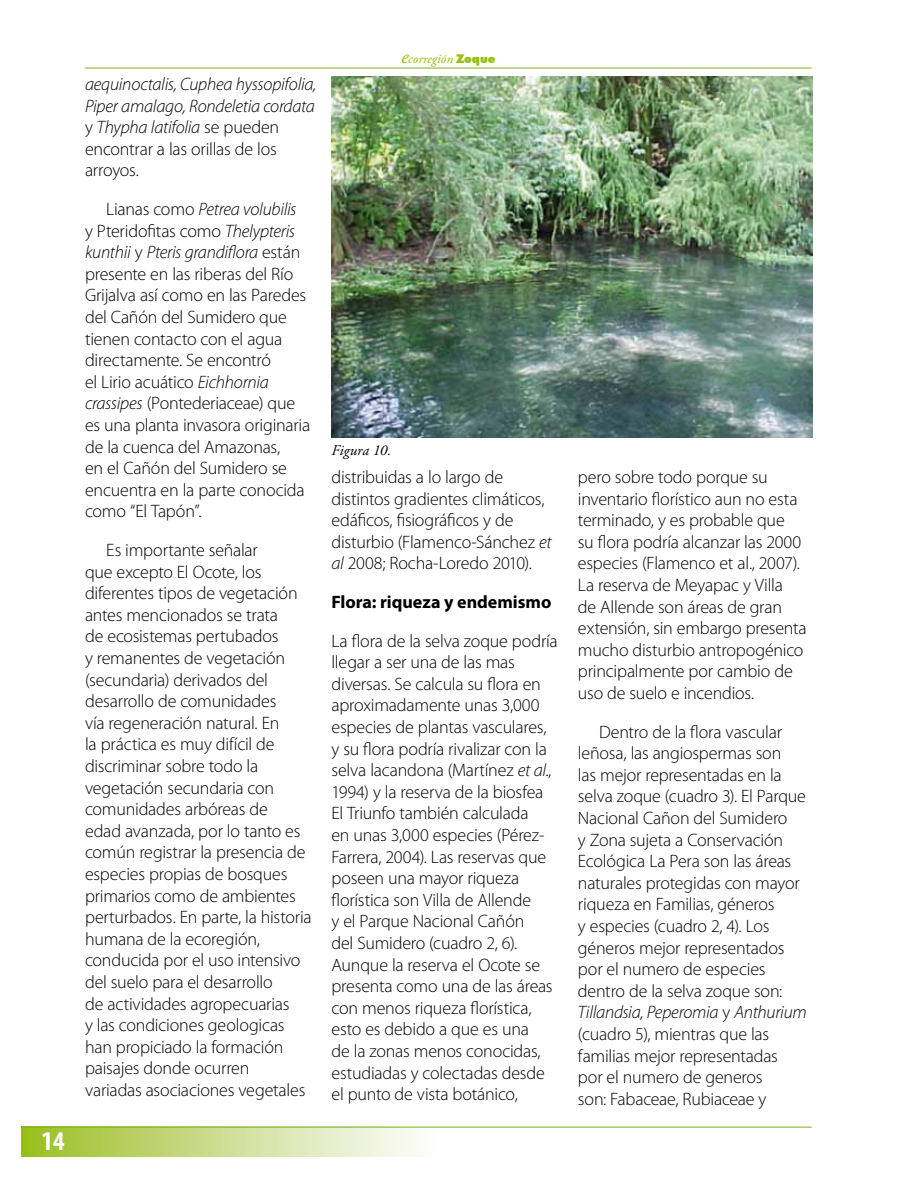
<style>
.page{position:relative;width:918px;height:1188px;background:#fff}
.page>*{position:absolute;margin:0;border:0;box-sizing:border-box;transform-origin:0 0}
.t1{font:700 condensed 27px "Myriad Pro";color:#fff}
.t2{font:300 18px/21.6px "Myriad Pro";letter-spacing:-.015em;color:#000}
.t3{font:italic 300 18px/21.6px "Myriad Pro";letter-spacing:-.015em;color:#000}
.t4{font:700 18px "Myriad Pro";color:#000}
.t5{font:italic 15px "Adobe Garamond Pro";letter-spacing:.005em;color:#000}
.t6{font:italic 13.5px "Adobe Garamond Pro";color:#97bf0d}
.s1{font-style:normal}
.s2{font-style:italic}
.s3{font-size:21px}
.s4{font-family:"Futura BT";font-weight:900;font-style:normal;font-size:12px}
</style>
<div class="page">
<div style="left:21px;top:1127px;width:421px;height:30px;background:linear-gradient(to right,#9bbf24,#fff)"></div>
<hr style="left:85px;top:68px;width:727px;height:1px;background:#7ab51d">
<hr style="left:21px;top:1127px;width:791px;height:1px;background:#7ab51d">
<img style="left:332px;top:77px;width:480px;height:360px">
<h1 class="t1" style="left:42px;top:1126px;width:25px">14</h1>
<p class="t3" style="left:85px;top:74px;width:233px">aequinoctalis, Cuphea hyssopifolia,<br>Piper amalago, Rondeletia cordata <span class="s1">y</span> Thypha latifolia <span class="s1">se pueden encontrar a las orillas de los arroyos.</span></p>
<p class="t2" style="left:85px;top:199px;width:227px;text-indent:21px">Lianas como <span class="s2">Petrea volubilis<br></span>y Pteridofitas como <span class="s2">Thelypteris kunthii</span> y <span class="s2">Pteris grandiflora</span> están presente en las riberas del Río<br>Grijalva así como en las Paredes del Cañón del Sumidero que tienen contacto con el agua directamente. Se encontró<br>el Lirio acuático <span class="s2">Eichhornia crassipes</span> (Pontederiaceae) que es una planta invasora originaria de la cuenca del Amazonas,<br>en el Cañón del Sumidero se encuentra en la parte conocida como “El Tapón”.</p>
<p class="t2" style="left:85px;top:540px;width:228px;text-indent:21px">Es importante señalar<br>que excepto El Ocote, los diferentes tipos de vegetación antes mencionados se trata<br>de ecosistemas pertubados<br>y remanentes de vegetación (secundaria) derivados del desarrollo de comunidades<br>vía regeneración natural. En<br>la práctica es muy difícil de discriminar sobre todo la vegetación secundaria con comunidades arbóreas de<br>edad avanzada, por lo tanto es común registrar la presencia de especies propias de bosques primarios como de ambientes perturbados. En parte, la historia humana de la ecoregión, conducida por el uso intensivo del suelo para el desarrollo<br>de actividades agropecuarias<br>y las condiciones geologicas han propiciado la formación paisajes donde ocurren<br>variadas asociaciones vegetales</p>
<p class="t6" style="left:401px;top:51px;width:96px"><span class="s3">e</span>corregión <span class="s4">Zoque</span></p>
<p class="t5" style="left:332px;top:441px;width:61px">Figura 10.</p>
<p class="t2" style="left:332px;top:466px;width:222px">distribuidas a lo largo de distintos gradientes climáticos, edáficos, fisiográficos y de disturbio (Flamenco-Sánchez <span class="s2">et al</span> 2008; Rocha-Loredo 2010).</p>
<p class="t4" style="left:332px;top:592px;width:221px">Flora: riqueza y endemismo</p>
<p class="t2" style="left:332px;top:630px;width:228px">La flora de la selva zoque podría llegar a ser una de las mas diversas. Se calcula su flora en aproximadamente unas 3,000 especies de plantas vasculares, y su flora podría rivalizar con la selva lacandona (Martínez <span class="s2">et al</span>.,<br>1994) y la reserva de la biosfea<br>El Triunfo también calculada<br>en unas 3,000 especies (Pérez-<br>Farrera, 2004). Las reservas que poseen una mayor riqueza florística son Villa de Allende<br>y el Parque Nacional Cañón<br>del Sumidero (cuadro 2, 6).<br>Aunque la reserva el Ocote se presenta como una de las áreas con menos riqueza florística, esto es debido a que es una<br>de la zonas menos conocidas, estudiadas y colectadas desde el punto de vista botánico,</p>
<p class="t2" style="left:578px;top:466px;width:230px">pero sobre todo porque su inventario florístico aun no esta terminado, y es probable que<br>su flora podría alcanzar las 2000 especies (Flamenco et al., 2007).<br>La reserva de Meyapac y Villa<br>de Allende son áreas de gran extensión, sin embargo presenta mucho disturbio antropogénico principalmente por cambio de uso de suelo e incendios.</p>
<p class="t2" style="left:578px;top:721px;width:230px;text-indent:21px">Dentro de la flora vascular leñosa, las angiospermas son<br>las mejor representadas en la selva zoque (cuadro 3). El Parque<br>Nacional Cañon del Sumidero<br>y Zona sujeta a Conservación<br>Ecológica La Pera son las áreas naturales protegidas con mayor riqueza en Familias, géneros<br>y especies (cuadro 2, 4). Los géneros mejor representados por el numero de especies dentro de la selva zoque son:<br><span class="s2">Tillandsia, Peperomia</span> y <span class="s2">Anthurium </span>(cuadro 5), mientras que las familias mejor representadas por el numero de generos<br>son: Fabaceae, Rubiaceae y</p>
</div>
